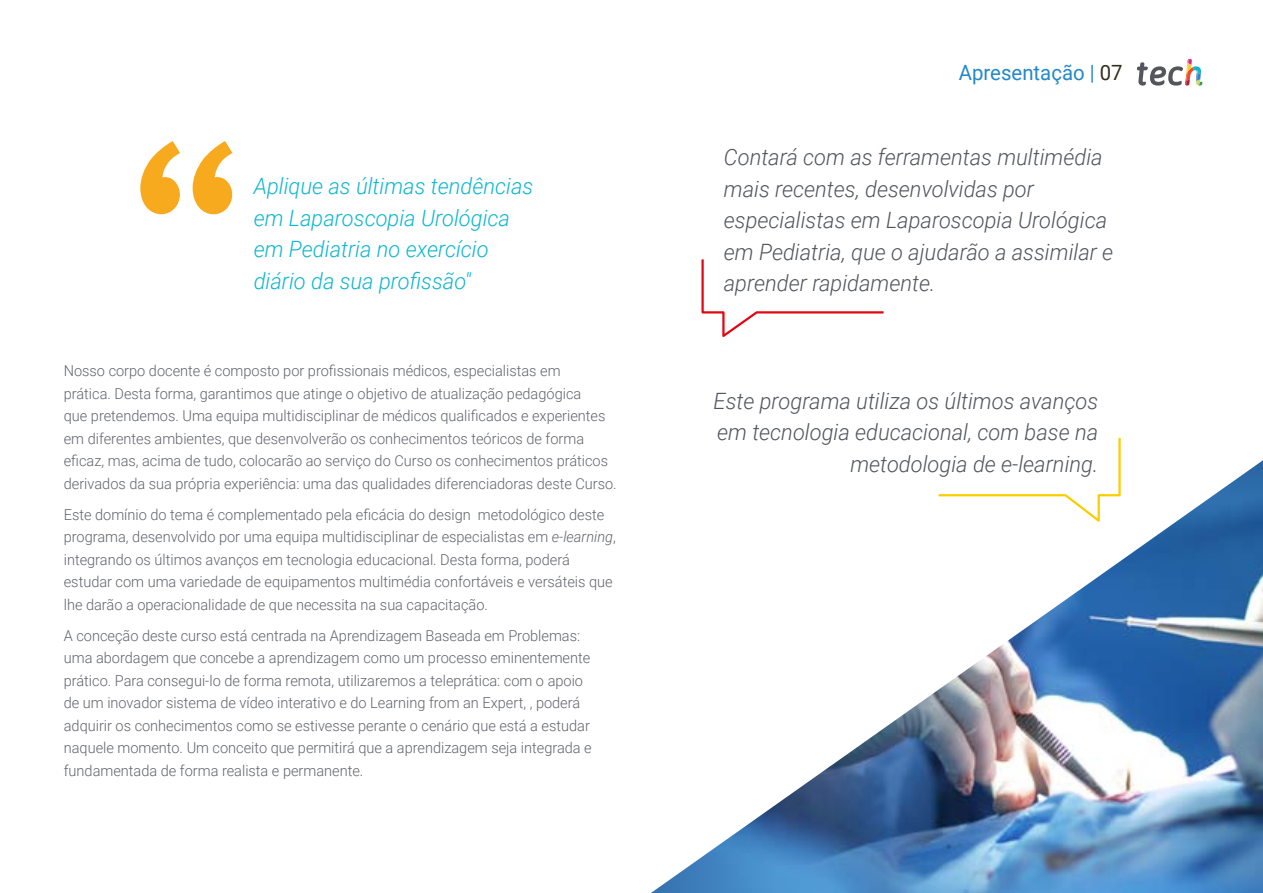
<style>
.page{position:relative;width:1263px;height:893px;background:#fff}
.page>*{position:absolute;margin:0;border:0;box-sizing:border-box;transform-origin:0 0}
.t1{font:italic 300 22.5px/31.5px "Roboto";color:#52555b;text-align:right}
.t2{font:italic 300 22.5px/31.5px "Roboto";color:#0fb6cf}
.t3{font:21px "Roboto";color:#2488c9}
.t4{font:300 15px/22.5px "Roboto";color:#61646a}
.s1{font-style:italic}
.s2{color:#312e20}
</style>
<div class="page">
<svg style="left:140px;top:141px;width:92px;height:73px"></svg>
<svg style="left:701px;top:259px;width:183px;height:78px"></svg>
<img style="left:651px;top:460px;width:612px;height:433px">
<svg style="left:1137px;top:59px;width:65px;height:27px"></svg>
<h1 class="t2" style="left:254px;top:170px;width:281px">Aplique as últimas tendências em Laparoscopia Urológica em Pediatria no exercício diário da sua profissão"</h1>
<p class="t4" style="left:64px;top:359px;width:554px">Nosso corpo docente é composto por profissionais médicos, especialistas em<br>prática. Desta forma, garantimos que atinge o objetivo de atualização pedagógica<br>que pretendemos. Uma equipa multidisciplinar de médicos qualificados e experientes em diferentes ambientes, que desenvolverão os conhecimentos teóricos de forma eficaz, mas, acima de tudo, colocarão ao serviço do Curso os conhecimentos práticos derivados da sua própria experiência: uma das qualidades diferenciadoras deste Curso.</p>
<p class="t4" style="left:64px;top:502px;width:554px">Este domínio do tema é complementado pela eficácia do design metodológico deste programa, desenvolvido por uma equipa multidisciplinar de especialistas em <span class="s1">e-learning</span>, integrando os últimos avanços em tecnologia educacional. Desta forma, poderá estudar com uma variedade de equipamentos multimédia confortáveis e versáteis que lhe darão a operacionalidade de que necessita na sua capacitação.</p>
<p class="t4" style="left:64px;top:623px;width:529px">A conceção deste curso está centrada na Aprendizagem Baseada em Problemas: uma abordagem que concebe a aprendizagem como um processo eminentemente prático. Para consegui-lo de forma remota, utilizaremos a teleprática: com o apoio de um inovador sistema de vídeo interativo e do Learning from an Expert, , poderá adquirir os conhecimentos como se estivesse perante o cenário que está a estudar naquele momento. Um conceito que permitirá que a aprendizagem seja integrada e fundamentada de forma realista e permanente.</p>
<h2 class="t3" style="left:959px;top:57px;width:165px">Apresentação | <span class="s2">07</span></h2>
<h1 class="t1" style="left:724px;top:140px;width:391px;text-align:left">Contará com as ferramentas multimédia mais recentes, desenvolvidas por especialistas em Laparoscopia Urológica em Pediatria, que o ajudarão a assimilar e aprender rapidamente.</h1>
<h1 class="t1" style="left:714px;top:384px;width:386px">Este programa utiliza os últimos avanços em tecnologia educacional, com base na metodologia de e-learning.</h1>
</div>
